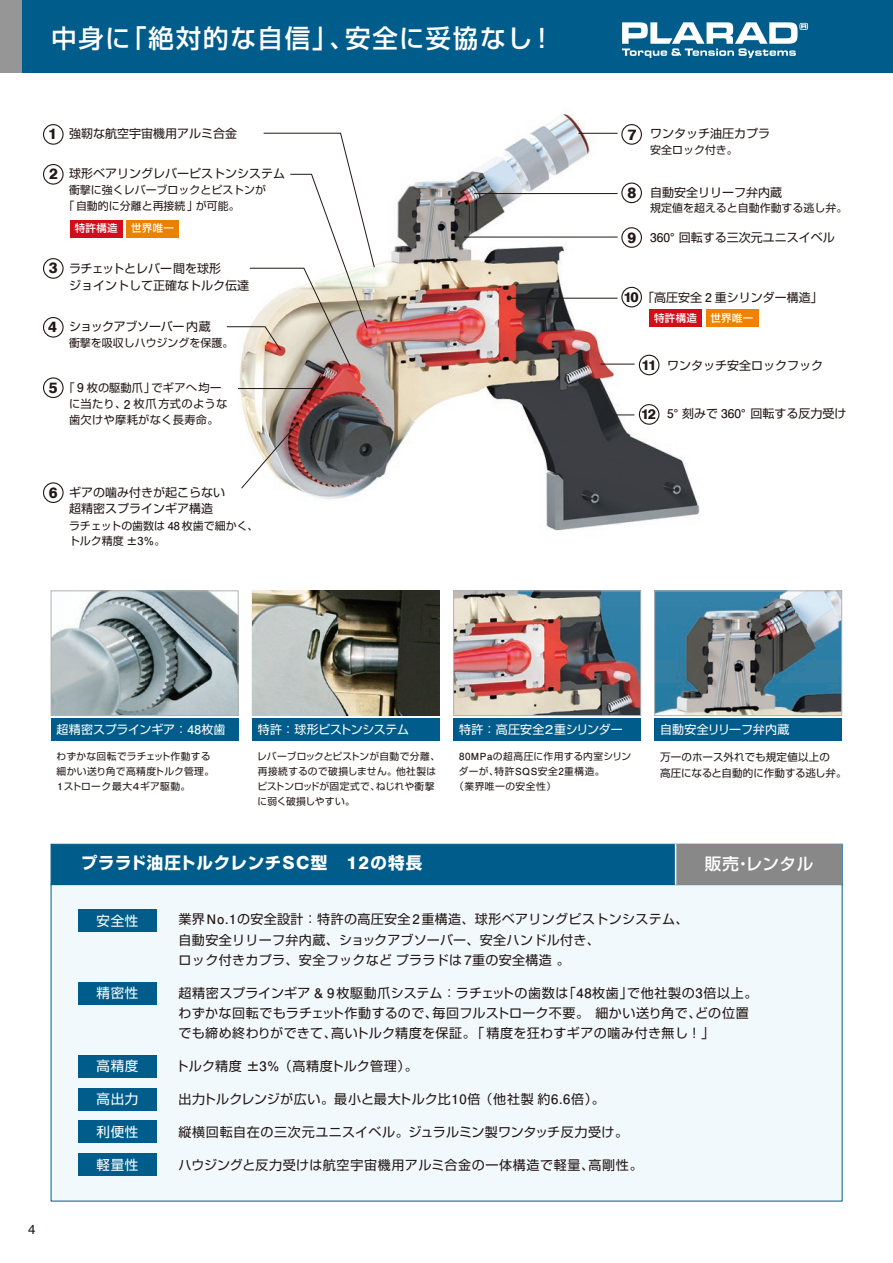
<style>
.page{position:relative;width:893px;height:1263px;background:#fff}
.page>*{position:absolute;margin:0;border:0;box-sizing:border-box;transform-origin:0 0}
.t1{font:500 25.5px "Shin Go Pro";letter-spacing:.065em;color:#fff}
.t2{font:700 16.5px "Shin Go Pro";letter-spacing:.045em;color:#fff}
.t3{font:500 16.5px "Shin Go Pro";letter-spacing:.04em;color:#fff}
.t4{font:800 15px "Swiss 721 BT";color:#231815}
.t5{font:800 13.95px "Swiss 721 BT";color:#231815}
.t6{font:13.5px "Shin Go Pro";letter-spacing:.05em;color:#fff}
.t7{font:13.5px "Swiss 721 BT";color:#231815}
.t8{font:13.05px/20.2px "Shin Go Pro";letter-spacing:.025em;color:#231815}
.t9{font:13.05px "Shin Go Pro";letter-spacing:.05em;color:#231815}
.t10{font:12px/16.5px "Shin Go Pro";color:#231815}
.t11{font:12px "Shin Go Pro";letter-spacing:-.01em;color:#fff}
.t12{font:12px "Shin Go Pro";letter-spacing:-.03em;color:#fff}
.t13{font:12px "Shin Go Pro";letter-spacing:-.025em;color:#231815}
.t14{font:11.25px/16.4px "Shin Go Pro";letter-spacing:.025em;color:#231815;text-align:center}
.t15{font:10.95px/16.5px "Shin Go Pro";color:#231815}
.t16{font:10.5px/16.5px "Shin Go Pro";color:#231815}
.t17{font:500 10.5px "Shin Go Pro";letter-spacing:.025em;color:#fff}
.t18{font:9.75px/15px "Shin Go Pro";letter-spacing:.01em;color:#231815}
.t19{font:9.75px/15px "Shin Go Pro";letter-spacing:.03em;color:#231815}
.t20{font:9.75px "Shin Go Pro";letter-spacing:.05em;color:#231815}
.s1{font-family:"Swiss 721 BT";font-weight:800;font-size:15px}
.s2{font-family:"Futo Go B101 Pro";font-weight:700;font-size:12px}
.s3{font-family:"Futo Go B101 Pro";font-weight:700}
.s4{font-family:"Swiss 721 BT";font-weight:800;font-size:18px}
</style>
<div class="page">
<img style="left:238px;top:114px;width:462px;height:417px">
<img style="left:53px;top:592px;width:183px;height:122px">
<img style="left:455px;top:592px;width:184px;height:122px">
<div style="left:51px;top:884px;width:792px;height:317px;background:#f2f9fd"></div>
<div style="left:51px;top:844px;width:792px;height:41px;background:#005d8b;border:1px solid #005d8b"></div>
<div style="left:676px;top:844px;width:166px;height:40px;background:#888"></div>
<hr style="left:675px;top:844px;width:1px;height:40px;background:#fff">
<hr style="left:474px;top:193px;width:144px;height:1px;background:#231815">
<hr style="left:464px;top:237px;width:154px;height:1px;background:#231815">
<hr style="left:509px;top:298px;width:109px;height:1px;background:#231815">
<hr style="left:600px;top:364px;width:35px;height:1px;background:#231815">
<svg style="left:613px;top:414px;width:21px;height:1px"></svg>
<hr style="left:238px;top:388px;width:84px;height:1px;background:#231815">
<svg style="left:507px;top:296px;width:4px;height:4px"></svg>
<img style="left:240px;top:422px;width:59px;height:67px">
<hr style="left:578px;top:133px;width:40px;height:1px;background:#231815">
<div style="left:79px;top:982px;width:78px;height:22px;background:#005d8b"></div>
<div style="left:79px;top:1055px;width:78px;height:22px;background:#005d8b"></div>
<div style="left:79px;top:1088px;width:78px;height:22px;background:#005d8b"></div>
<div style="left:79px;top:1121px;width:78px;height:22px;background:#005d8b"></div>
<div style="left:79px;top:1154px;width:78px;height:22px;background:#005d8b"></div>
<div style="left:79px;top:910px;width:78px;height:22px;background:#005d8b"></div>
<div style="left:51px;top:718px;width:187px;height:23px;background:#005d8b"></div>
<div style="left:51px;top:590px;width:187px;height:126px;border:1px solid #b3b3b3"></div>
<div style="left:252px;top:718px;width:187px;height:23px;background:#005d8b"></div>
<div style="left:252px;top:590px;width:188px;height:126px;border:1px solid #b3b3b3"></div>
<div style="left:453px;top:590px;width:188px;height:126px;border:1px solid #b3b3b3"></div>
<div style="left:454px;top:718px;width:187px;height:23px;background:#005d8b"></div>
<img style="left:656px;top:592px;width:184px;height:122px">
<div style="left:654px;top:590px;width:188px;height:126px;border:1px solid #b3b3b3"></div>
<div style="left:655px;top:718px;width:187px;height:23px;background:#005d8b"></div>
<div style="left:43px;top:124px;width:21px;height:21px;border:1px solid #231815;border-radius:50%"></div>
<div style="left:43px;top:164px;width:21px;height:21px;border:1px solid #231815;border-radius:50%"></div>
<div style="left:621px;top:124px;width:21px;height:21px;border:1px solid #231815;border-radius:50%"></div>
<div style="left:621px;top:183px;width:21px;height:20px;border:1px solid #231815;border-radius:50%"></div>
<div style="left:621px;top:227px;width:21px;height:21px;border:1px solid #231815;border-radius:50%"></div>
<div style="left:621px;top:287px;width:21px;height:20px;border:1px solid #231815;border-radius:50%"></div>
<div style="left:639px;top:355px;width:20px;height:20px;border:1px solid #231815;border-radius:50%"></div>
<div style="left:639px;top:404px;width:20px;height:21px;border:1px solid #231815;border-radius:50%"></div>
<div style="left:43px;top:258px;width:21px;height:21px;border:1px solid #231815;border-radius:50%"></div>
<div style="left:43px;top:317px;width:21px;height:21px;border:1px solid #231815;border-radius:50%"></div>
<div style="left:43px;top:377px;width:21px;height:21px;border:1px solid #231815;border-radius:50%"></div>
<div style="left:43px;top:482px;width:21px;height:21px;border:1px solid #231815;border-radius:50%"></div>
<svg style="left:226px;top:132px;width:149px;height:235px"></svg>
<div style="left:0;top:0;width:893px;height:72px;background:#005d8b"></div>
<div style="left:70px;top:220px;width:52px;height:17px;background:#d40e19"></div>
<div style="left:127px;top:220px;width:52px;height:17px;background:#eb8100"></div>
<div style="left:650px;top:309px;width:52px;height:18px;background:#d40e19"></div>
<div style="left:706px;top:309px;width:52px;height:18px;background:#ef8200"></div>
<div style="left:0;top:0;width:21px;height:72px;background:#969696"></div>
<img style="left:252px;top:591px;width:187px;height:124px">
<svg style="left:622px;top:22px;width:186px;height:36px"></svg>
<h1 class="t1" style="left:51px;top:17px;width:505px">中身に「絶対的な自信」、安全に妥協なし！</h1>
<p class="t10" style="left:48px;top:124px;width:190px"><span class="s1">1</span> 強靭な航空宇宙機用アルミ合金</p>
<p class="t4" style="left:49px;top:165px;width:10px">2</p>
<p class="t10" style="left:69px;top:164px;width:217px">球形ベアリングレバーピストンシステム</p>
<p class="t15" style="left:64px;top:180px;width:204px;text-indent:5px">衝撃に強くレバーブロックとピストンが「自動的に分離と再接続」が可能。</p>
<p class="t4" style="left:49px;top:259px;width:10px">3</p>
<p class="t17" style="left:75px;top:219px;width:44px">特許構造</p>
<p class="t17" style="left:131px;top:219px;width:44px">世界唯一</p>
<p class="t10" style="left:69px;top:259px;width:182px">ラチェットとレバー間を球形<br>ジョイントして正確なトルク伝達</p>
<p class="t4" style="left:48px;top:317px;width:10px">4</p>
<p class="t13" style="left:69px;top:317px;width:143px">ショックアブソーバー内蔵</p>
<p class="t15" style="left:69px;top:333px;width:166px">衝撃を吸収しハウジングを保護。</p>
<p class="t4" style="left:49px;top:378px;width:10px">5</p>
<p class="t14" style="left:63px;top:378px;width:165px">「 <span class="s2">9</span> 枚の駆動爪」でギアへ均一に当たり、<span class="s2">2</span> 枚爪方式のような歯欠けや摩耗がなく長寿命。</p>
<p class="t4" style="left:49px;top:483px;width:10px">6</p>
<p class="t10" style="left:69px;top:482px;width:158px">ギアの噛み付きが起こらない超精密スプラインギア構造</p>
<p class="t15" style="left:69px;top:517px;width:191px;line-height:15px">ラチェットの歯数は <span class="s3">48</span> 枚歯で細かく、トルク精度 <span class="s3">±3％。</span></p>
<p class="t4" style="left:628px;top:125px;width:10px">7</p>
<p class="t4" style="left:628px;top:184px;width:10px">8</p>
<p class="t4" style="left:627px;top:228px;width:10px">9</p>
<p class="t10" style="left:650px;top:124px;width:121px">ワンタッチ油圧カプラ</p>
<p class="t15" style="left:650px;top:140px;width:89px">安全ロック付き。</p>
<p class="t10" style="left:650px;top:183px;width:133px">自動安全リリーフ弁内蔵</p>
<p class="t15" style="left:650px;top:199px;width:199px">規定値を超えると自動作動する逃し弁。</p>
<p class="t10" style="left:650px;top:228px;width:186px"><span class="s3">360°</span>回転する三次元ユニスイベル</p>
<p class="t5" style="left:624px;top:288px;width:17px">10</p>
<p class="t10" style="left:642px;top:287px;width:182px">「高圧安全 <span class="s3">2</span> 重シリンダー構造」</p>
<p class="t17" style="left:654px;top:309px;width:44px">特許構造</p>
<p class="t17" style="left:710px;top:309px;width:44px">世界唯一</p>
<p class="t5" style="left:641px;top:356px;width:17px">11</p>
<p class="t5" style="left:641px;top:406px;width:17px">12</p>
<p class="t10" style="left:667px;top:355px;width:157px">ワンタッチ安全ロックフック</p>
<p class="t10" style="left:667px;top:404px;width:181px"><span class="s3">5°</span>刻みで <span class="s3">360°</span>回転する反力受け</p>
<p class="t7" style="left:28px;top:1221px;width:9px">4</p>
<p class="t11" style="left:57px;top:719px;width:171px">超精密スプラインギア ： <span class="s3">48</span>枚歯</p>
<p class="t19" style="left:55px;top:747px;width:161px">わずかな回転でラチェット作動する細かい送り角で高精度トルク管理。<br><span class="s3">１</span>ストローク最大<span class="s3">４</span>ギア駆動。</p>
<p class="t12" style="left:258px;top:719px;width:153px">特許 ： 球形ピストンシステム</p>
<p class="t11" style="left:459px;top:719px;width:165px">特許 ： 高圧安全<span class="s3">２</span>重シリンダー</p>
<p class="t11" style="left:660px;top:719px;width:131px">自動安全リリーフ弁内蔵</p>
<p class="t18" style="left:257px;top:747px;width:185px">レバーブロックとピストンが自動で分離、再接続するので破損しません。他社製はピストンロッドが固定式で、ねじれや衝撃に弱く破損しやすい。</p>
<p class="t19" style="left:459px;top:747px;width:173px"><span class="s3">80MPa</span>の超高圧に作用する内室シリン</p>
<p class="t20" style="left:459px;top:763px;width:147px">ダーが、特許<span class="s3">SQS</span>安全<span class="s3">2</span>重構造。</p>
<p class="t20" style="left:454px;top:778px;width:103px">（業界唯一の安全性）</p>
<p class="t16" style="left:660px;top:747px;width:188px">万一のホース外れでも規定値以上の<br>高圧になると自動的に作動する逃し弁。</p>
<p class="t2" style="left:81px;top:850px;width:342px">プララド油圧トルクレンチ<span class="s4">SC</span>型　<span class="s4">12</span>の特長</p>
<p class="t3" style="left:705px;top:850px;width:110px">販売・レンタル</p>
<p class="t6" style="left:97px;top:909px;width:43px">安全性</p>
<p class="t8" style="left:179px;top:908px;width:512px">業界<span class="s3">No.1</span>の安全設計：特許の高圧安全<span class="s3">2</span>重構造、球形ベアリングピストンシステム、自動安全リリーフ弁内蔵、ショックアブソーバー、安全ハンドル付き、<br>ロック付きカプラ、安全フックなどプララドは<span class="s3">7</span>重の安全構造 。</p>
<p class="t8" style="left:178px;top:981px;width:581px">超精密スプラインギア<span class="s3">＆ 9</span>枚駆動爪システム：ラチェットの歯数は「<span class="s3">48</span>枚歯」で他社製の<span class="s3">3</span>倍以上。わずかな回転でもラチェット作動するので、毎回フルストローク不要。細かい送り角で、どの位置でも締め終わりができて、高いトルク精度を保証。「精度を狂わすギアの噛み付き無し！」</p>
<p class="t8" style="left:176px;top:1055px;width:243px">トルク精度 <span class="s3">±3％</span> （高精度トルク管理）。</p>
<p class="t8" style="left:179px;top:1088px;width:428px">出力トルクレンジが広い。最小と最大トルク比<span class="s3">10</span>倍 （他社製約<span class="s3">6.6</span>倍）。</p>
<p class="t8" style="left:179px;top:1121px;width:451px">縦横回転自在の三次元ユニスイベル。ジュラルミン製ワンタッチ反力受け。</p>
<p class="t9" style="left:178px;top:1155px;width:466px">ハウジングと反力受けは航空宇宙機用アルミ合金の一体構造で軽量、高剛性。</p>
<p class="t6" style="left:97px;top:982px;width:43px">精密性</p>
<p class="t6" style="left:97px;top:1055px;width:43px">高精度</p>
<p class="t6" style="left:97px;top:1088px;width:43px">高出力</p>
<p class="t6" style="left:97px;top:1121px;width:43px">利便性</p>
<p class="t6" style="left:97px;top:1154px;width:43px">軽量性</p>
</div>
